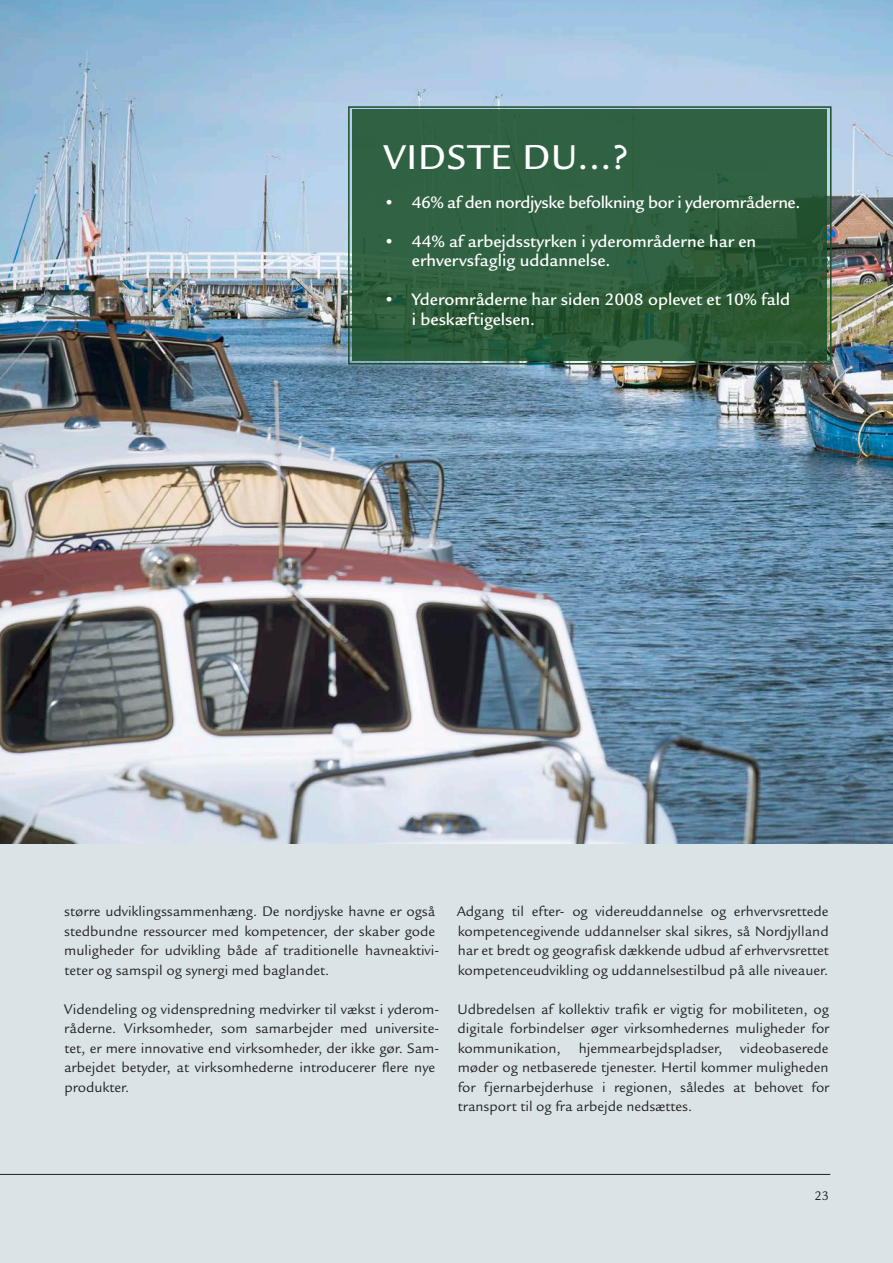
<style>
.page{position:relative;width:893px;height:1263px;background:#dae3e5}
.page>*{position:absolute;margin:0;border:0;box-sizing:border-box;transform-origin:0 0}
._1_-_Overskrift_-_hv{font:500 37.5px "Legacy Sans ITC Std";letter-spacing:.03em;color:#fff}
._3_-_mellemrubrik_HV{font:500 18px "Legacy Sans ITC Std";color:#fff}
._3_-_mellemrubrik_HV-2{font:500 18px "Legacy Sans ITC Std";letter-spacing:-.02em;color:#fff}
._4_-_Brødtekst_-_hvi{font:15px/19.5px "Legacy Sans ITC Std";color:#231f20}
.Pagina_Højreside{font:13.5px "Legacy Sans ITC Std";color:#231f20}
</style>
<div class="page">
<img style="left:0;top:0;width:893px;height:843px">
<hr style="left:0;top:1174px;width:830px;height:1px;background:#231f20">
<svg style="left:353px;top:110px;width:474px;height:251px;background:#2d5e3e"></svg>
<div style="left:348px;top:106px;width:483px;height:258px;border:2px solid #174e26"></div>
<p class="_1_-_Overskrift_-_hv" style="left:383px;top:136px;width:247px">VIDSTE DU...?</p>
<p class="_3_-_mellemrubrik_HV-2" style="left:383px;top:192px;width:419px">• 46% af den nordjyske befolkning bor i yderområderne.</p>
<p class="_3_-_mellemrubrik_HV" style="left:383px;top:231px;width:374px">• 44% af arbejdsstyrken i yderområderne har en</p>
<p class="_3_-_mellemrubrik_HV" style="left:412px;top:250px;width:200px">erhvervsfaglig uddannelse.</p>
<p class="_3_-_mellemrubrik_HV" style="left:383px;top:289px;width:408px">• Yderområderne har siden 2008 oplevet et 10% fald</p>
<p class="_3_-_mellemrubrik_HV" style="left:412px;top:309px;width:125px">i beskæftigelsen.</p>
<p class="_4_-_Brødtekst_-_hvi" style="left:64px;top:902px;width:376px">større udviklingssammenhæng. De nordjyske havne er også stedbundne ressourcer med kompetencer, der skaber gode muligheder for udvikling både af traditionelle havneaktivi&shy;teter og samspil og synergi med baglandet.</p>
<p class="_4_-_Brødtekst_-_hvi" style="left:64px;top:999px;width:377px">Videndeling og videnspredning medvirker til vækst i yderom&shy;råderne. Virksomheder, som samarbejder med universite&shy;tet, er mere innovative end virksomheder, der ikke gør. Sam&shy;arbejdet betyder, at virksomhederne introducerer flere nye produkter.</p>
<p class="_4_-_Brødtekst_-_hvi" style="left:457px;top:902px;width:374px;text-align:justify">Adgang til efter- og videreuddannelse og erhvervsrettede kompetencegivende uddannelser skal sikres, så Nordjylland har et bredt og geografisk dækkende udbud af erhvervsrettet kompetenceudvikling og uddannelsestilbud på alle niveauer.</p>
<p class="_4_-_Brødtekst_-_hvi" style="left:457px;top:999px;width:373px;text-align:justify">Udbredelsen af kollektiv trafik er vigtig for mobiliteten, og digitale forbindelser øger virksomhedernes muligheder for kommunikation, hjemmearbejdspladser, videobaserede møder og netbaserede tjenester. Hertil kommer muligheden for fjernarbejderhuse i regionen, således at behovet for transport til og fra arbejde nedsættes.</p>
<p class="Pagina_Højreside" style="left:814px;top:1188px;width:16px">23</p>
</div>
